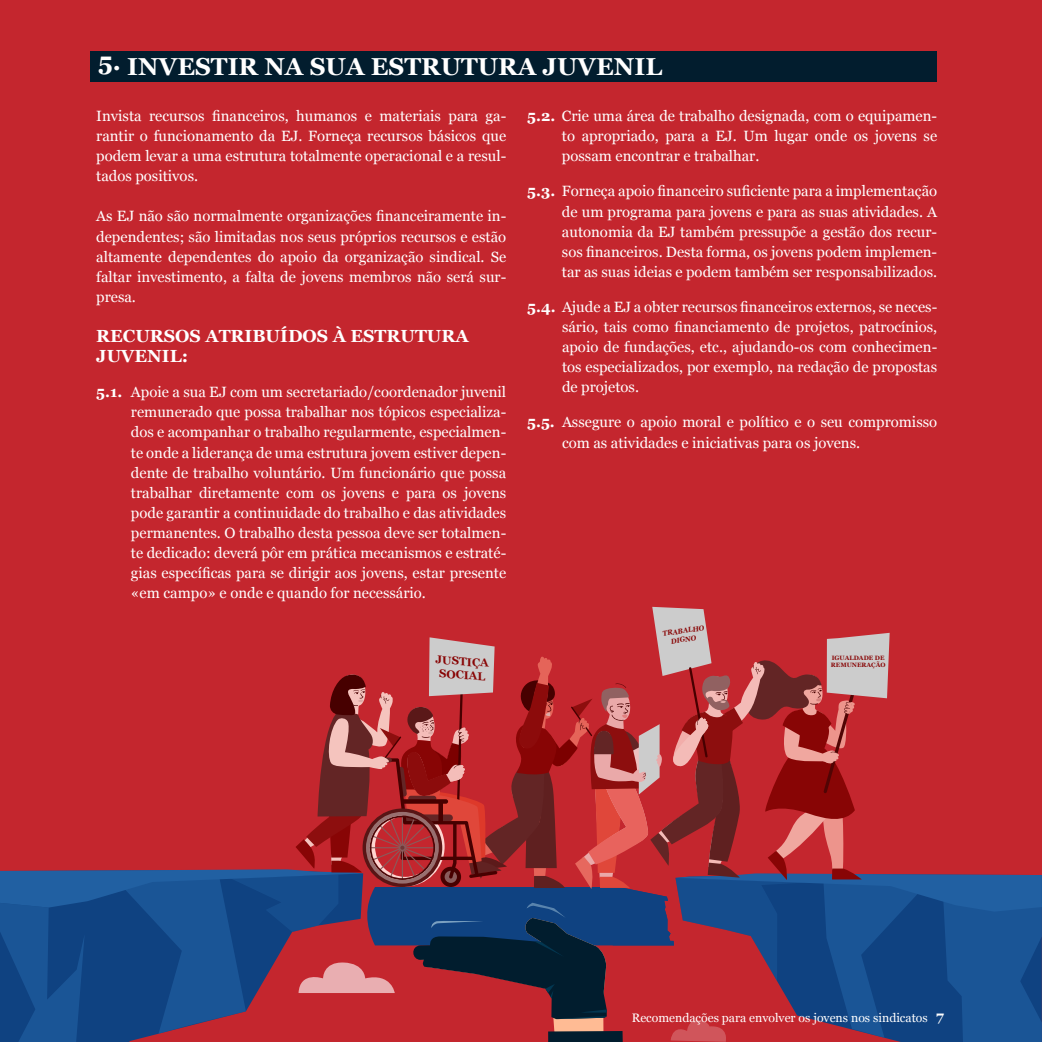
<style>
.page{position:relative;width:1042px;height:1042px;background:#c4262e}
.page>*{position:absolute;margin:0;border:0;box-sizing:border-box;transform-origin:0 0}
.t1{font:700 24.5px "Georgia";color:#fff}
.t2{font:700 17.5px/20.1px "Georgia";color:#fff}
.t3{font:14.88px/20.1px "Georgia";color:#fff;text-align:justify}
.t4{font:12.25px "Georgia";color:#fff}
.t5{font:700 11.38px/13.7px "Georgia";color:#880505;text-align:center}
.t6{font:700 7.17px/8.6px "Georgia";color:#880505;text-align:center;scale:.95 1}
.t7{font:700 6.12px/7.5px "Georgia";color:#880505}
.s1{font-weight:700}
.s2{font-weight:700;font-size:14px}
</style>
<div class="page">
<div style="left:90px;top:52px;width:847px;height:30px;background:#021d2e"></div>
<svg style="left:0;top:607px;width:1042px;height:435px"></svg>
<h1 class="t1" style="left:98px;top:48px;width:565px">5. INVESTIR NA SUA ESTRUTURA JUVENIL</h1>
<p class="t3" style="left:96px;top:105px;width:411px">Invista recursos financeiros, humanos e materiais para ga&shy;rantir o funcionamento da EJ. Forneça recursos básicos que podem levar a uma estrutura totalmente operacional e a resul&shy;tados positivos.</p>
<p class="t3" style="left:96px;top:206px;width:411px">As EJ não são normalmente organizações financeiramente in&shy;dependentes; são limitadas nos seus próprios recursos e estão altamente dependentes do apoio da organização sindical. Se faltar investimento, a falta de jovens membros não será sur&shy;presa.</p>
<p class="t2" style="left:96px;top:325px;width:374px">RECURSOS ATRIBUÍDOS À ESTRUTURA<br>JUVENIL:</p>
<p class="t3" style="left:131px;top:381px;width:377px;text-indent:-35px"><span class="s1">5.1.</span> Apoie a sua EJ com um secretariado/coordenador juvenil remunerado que possa trabalhar nos tópicos especializa&shy;dos e acompanhar o trabalho regularmente, especialmen&shy;te onde a liderança de uma estrutura jovem estiver depen&shy;dente de trabalho voluntário. Um funcionário que possa trabalhar diretamente com os jovens e para os jovens pode garantir a continuidade do trabalho e das atividades permanentes. O trabalho desta pessoa deve ser totalmen&shy;te dedicado: deverá pôr em prática mecanismos e estraté&shy;gias específicas para se dirigir aos jovens, estar presente «em campo» e onde e quando for necessário.</p>
<p class="t5" style="left:436px;top:652px;width:55px;rotate:4deg">JUSTIÇA<br>SOCIAL</p>
<p class="t3" style="left:562px;top:105px;width:377px;text-indent:-35px"><span class="s1">5.2.</span> Crie uma área de trabalho designada, com o equipamen&shy;to apropriado, para a EJ. Um lugar onde os jovens se possam encontrar e trabalhar.</p>
<p class="t3" style="left:562px;top:181px;width:377px;text-indent:-35px"><span class="s1">5.3.</span> Forneça apoio financeiro suficiente para a implementação de um programa para jovens e para as suas atividades. A autonomia da EJ também pressupõe a gestão dos recur&shy;sos financeiros. Desta forma, os jovens podem implemen&shy;tar as suas ideias e podem também ser responsabilizados.</p>
<p class="t3" style="left:562px;top:296px;width:377px;text-indent:-35px"><span class="s1">5.4.</span> Ajude a EJ a obter recursos financeiros externos, se neces&shy;sário, tais como financiamento de projetos, patrocínios, apoio de fundações, etc., ajudando-os com conhecimen&shy;tos especializados, por exemplo, na redação de propostas de projetos.</p>
<p class="t3" style="left:562px;top:412px;width:377px;text-indent:-35px"><span class="s1">5.5.</span> Assegure o apoio moral e político e o seu compromisso com as atividades e iniciativas para os jovens.</p>
<p class="t6" style="left:662px;top:629px;width:46px;rotate:-8deg">TRABALHO<br>DIGNO</p>
<p class="t7" style="left:831px;top:654px;width:56px">IGUALDADE DE<br>REMUNERAÇÃO</p>
<p class="t4" style="left:632px;top:1008px;width:314px">Recomendações para envolver os jovens nos sindicatos <span class="s2">7</span></p>
</div>
